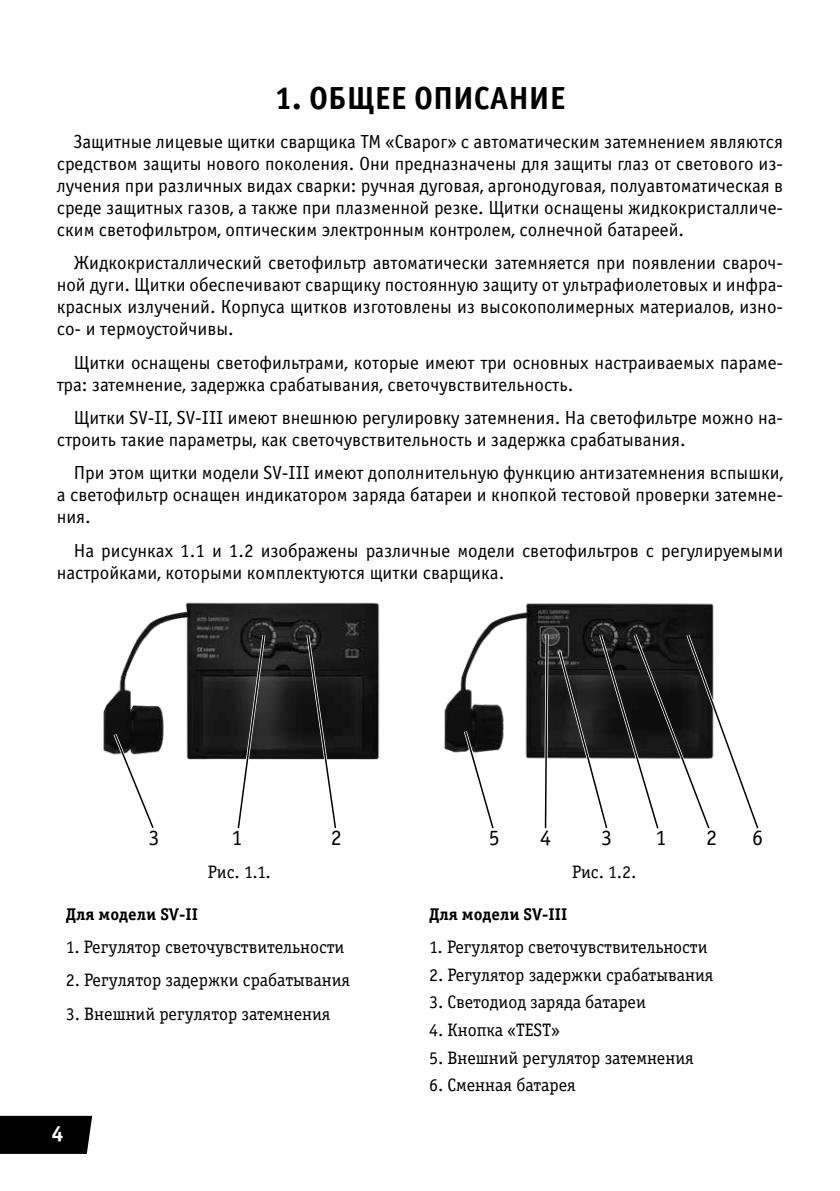
<style>
.page{position:relative;width:840px;height:1191px;background:#fff}
.page>*{position:absolute;margin:0;border:0;box-sizing:border-box;transform-origin:0 0}
.t1{font:700 32px "Officina Sans C";color:#000}
.t2{font:22px "Officina Sans C";color:#000}
.t3{font:700 22px "Officina Serif C";color:#fff}
.t4{font:19px/22px "Officina Sans C";color:#000;text-align:justify}
.t5{font:18px "Officina Serif Book C";color:#000}
.t6{font:700 17px "Officina Serif C";color:#000}
</style>
<div class="page">
<div style="left:0;top:1115px;width:92px;height:38px;background:#000"></div>
<img style="left:103px;top:602px;width:277px;height:158px">
<img style="left:444px;top:603px;width:270px;height:156px">
<svg style="left:111px;top:730px;width:46px;height:98px"></svg>
<svg style="left:235px;top:632px;width:32px;height:197px"></svg>
<svg style="left:304px;top:631px;width:34px;height:198px"></svg>
<svg style="left:542px;top:632px;width:7px;height:197px"></svg>
<svg style="left:556px;top:631px;width:203px;height:198px"></svg>
<svg style="left:461px;top:728px;width:35px;height:101px"></svg>
<h1 class="t1" style="left:274px;top:80px;width:292px">1. ОБЩЕЕ ОПИСАНИЕ</h1>
<p class="t4" style="left:57px;top:131px;width:727px;text-indent:17px">Защитные лицевые щитки сварщика ТМ «Сварог» с автоматическим затемнением являются средством защиты нового поколения. Они предназначены для защиты глаз от светового из&shy;лучения при различных видах сварки: ручная дуговая, аргонодуговая, полуавтоматическая в среде защитных газов, а также при плазменной резке. Щитки оснащены жидкокристалличе&shy;ским светофильтром, оптическим электронным контролем, солнечной батареей.</p>
<p class="t4" style="left:57px;top:252px;width:727px;text-indent:17px">Жидкокристаллический светофильтр автоматически затемняется при появлении свароч&shy;ной дуги. Щитки обеспечивают сварщику постоянную защиту от ультрафиолетовых и инфра&shy;красных излучений. Корпуса щитков изготовлены из высокополимерных материалов, изно&shy;со- и термоустойчивы.</p>
<p class="t4" style="left:57px;top:351px;width:727px;text-indent:17px">Щитки оснащены светофильтрами, которые имеют три основных настраиваемых параме&shy;тра: затемнение, задержка срабатывания, светочувствительность.</p>
<p class="t4" style="left:57px;top:407px;width:727px;text-indent:17px">Щитки SV-II, SV-III имеют внешнюю регулировку затемнения. На светофильтре можно на&shy;строить такие параметры, как светочувствительность и задержка срабатывания.</p>
<p class="t4" style="left:57px;top:462px;width:727px;text-indent:17px">При этом щитки модели SV-III имеют дополнительную функцию антизатемнения вспышки, а светофильтр оснащен индикатором заряда батареи и кнопкой тестовой проверки затемне&shy;ния.</p>
<p class="t4" style="left:57px;top:539px;width:727px;text-indent:17px">На рисунках 1.1 и 1.2 изображены различные модели светофильтров с регулируемыми настройками, которыми комплектуются щитки сварщика.</p>
<p class="t2" style="left:148px;top:825px;width:12px">3</p>
<p class="t2" style="left:231px;top:825px;width:12px">1</p>
<p class="t2" style="left:331px;top:825px;width:12px">2</p>
<p class="t2" style="left:488px;top:825px;width:12px">5</p>
<p class="t2" style="left:539px;top:825px;width:12px">4</p>
<p class="t2" style="left:600px;top:825px;width:12px">3</p>
<p class="t2" style="left:655px;top:825px;width:12px">1</p>
<p class="t2" style="left:705px;top:825px;width:12px">2</p>
<p class="t2" style="left:751px;top:825px;width:12px">6</p>
<p class="t5" style="left:208px;top:862px;width:65px">Рис. 1.1.</p>
<p class="t5" style="left:571px;top:862px;width:66px">Рис. 1.2.</p>
<p class="t6" style="left:66px;top:904px;width:134px">Для модели SV-II</p>
<p class="t5" style="left:66px;top:937px;width:280px">1. Регулятор светочувствительности</p>
<p class="t5" style="left:66px;top:970px;width:286px">2. Регулятор задержки срабатывания</p>
<p class="t5" style="left:66px;top:1003px;width:266px">3. Внешний регулятор затемнения</p>
<p class="t3" style="left:51px;top:1121px;width:14px">4</p>
<p class="t6" style="left:429px;top:904px;width:140px">Для модели SV-III</p>
<p class="t5" style="left:429px;top:937px;width:280px">1. Регулятор светочувствительности</p>
<p class="t5" style="left:429px;top:964px;width:286px">2. Регулятор задержки срабатывания</p>
<p class="t5" style="left:429px;top:992px;width:218px">3. Светодиод заряда батареи</p>
<p class="t5" style="left:429px;top:1020px;width:132px">4. Кнопка «TEST»</p>
<p class="t5" style="left:429px;top:1047px;width:266px">5. Внешний регулятор затемнения</p>
<p class="t5" style="left:429px;top:1075px;width:148px">6. Сменная батарея</p>
</div>
